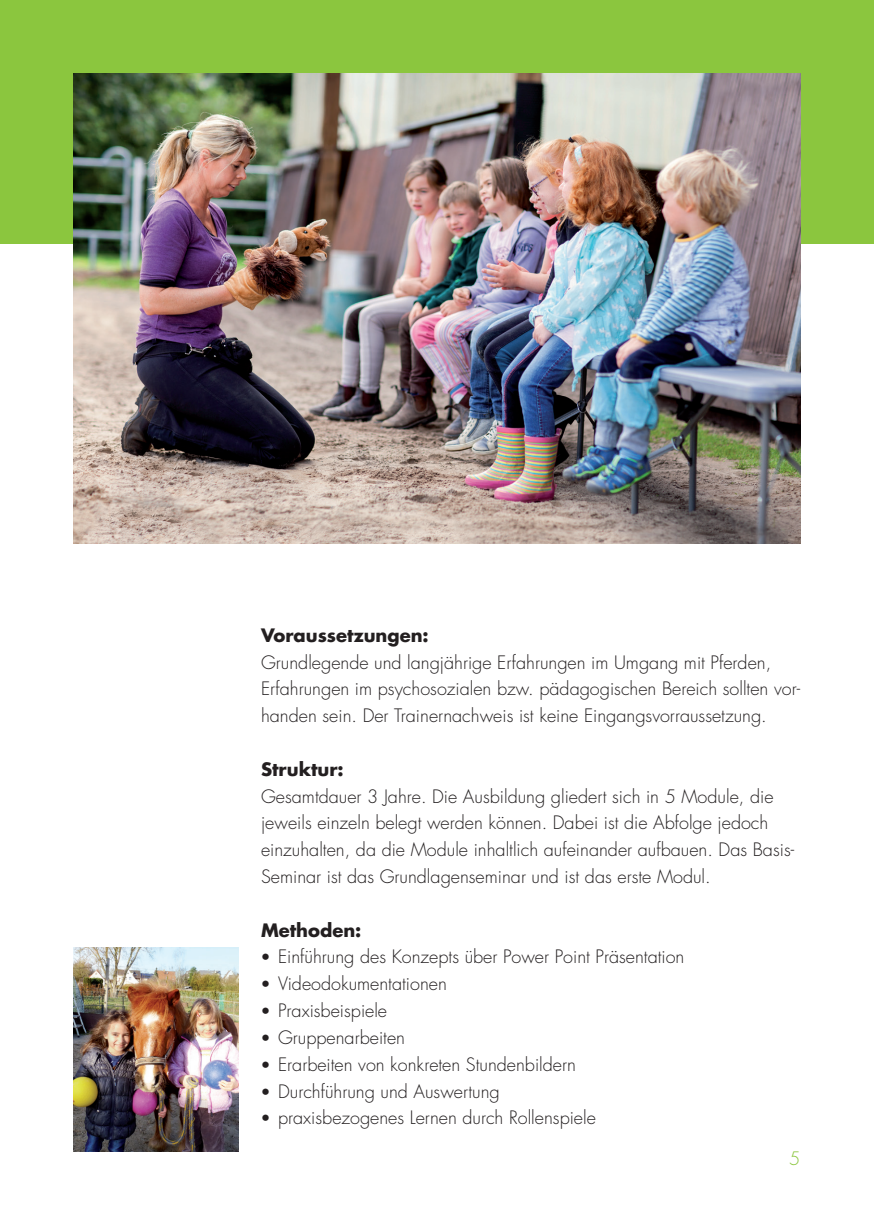
<style>
.page{position:relative;width:874px;height:1225px;background:#fff}
.page>*{position:absolute;margin:0;border:0;box-sizing:border-box;transform-origin:0 0}
.t1{font:300 18px/26.8px "Futura";color:#231f20}
.t2{font:700 18px "Futura";color:#231f20}
.t3{font:300 18px "Futura";color:#8bc63e}
.s1{font-family:"Frutiger";font-weight:400}
</style>
<div class="page">
<div style="left:0;top:0;width:873px;height:244px;background:#8bc63e"></div>
<img style="left:74px;top:947px;width:164px;height:204px">
<img style="left:74px;top:74px;width:725px;height:470px">
<p class="t2" style="left:261px;top:622px;width:169px">Voraussetzungen:</p>
<p class="t1" style="left:261px;top:649px;width:540px">Grundlegende und langjährige Erfahrungen im Umgang mit Pferden,<br>Erfahrungen im psychosozialen bzw. pädagogischen Bereich sollten vor&shy;handen sein. Der Trainernachweis ist keine Eingangsvorraussetzung.</p>
<p class="t2" style="left:261px;top:756px;width:84px">Struktur:</p>
<p class="t1" style="left:261px;top:783px;width:534px">Gesamtdauer 3 Jahre. Die Ausbildung gliedert sich in 5 Module, die jeweils einzeln belegt werden können. Dabei ist die Abfolge jedoch einzuhalten, da die Module inhaltlich aufeinander aufbauen. Das Basis-Seminar ist das Grundlagenseminar und ist das erste Modul.</p>
<p class="t2" style="left:261px;top:917px;width:102px">Methoden:</p>
<p class="t1" style="left:261px;top:943px;width:424px"><span class="s1">•</span> Einführung des Konzepts über Power Point Präsentation</p>
<p class="t1" style="left:261px;top:970px;width:187px"><span class="s1">•</span> Videodokumentationen</p>
<p class="t1" style="left:261px;top:997px;width:127px"><span class="s1">•</span> Praxisbeispiele</p>
<p class="t1" style="left:261px;top:1024px;width:145px"><span class="s1">•</span> Gruppenarbeiten</p>
<p class="t1" style="left:261px;top:1051px;width:316px"><span class="s1">•</span> Erarbeiten von konkreten Stundenbildern</p>
<p class="t1" style="left:261px;top:1077px;width:240px"><span class="s1">•</span> Durchführung und Auswertung</p>
<p class="t1" style="left:261px;top:1104px;width:336px"><span class="s1">•</span> praxisbezogenes Lernen durch Rollenspiele</p>
<p class="t3" style="left:788px;top:1147px;width:13px">5</p>
</div>
